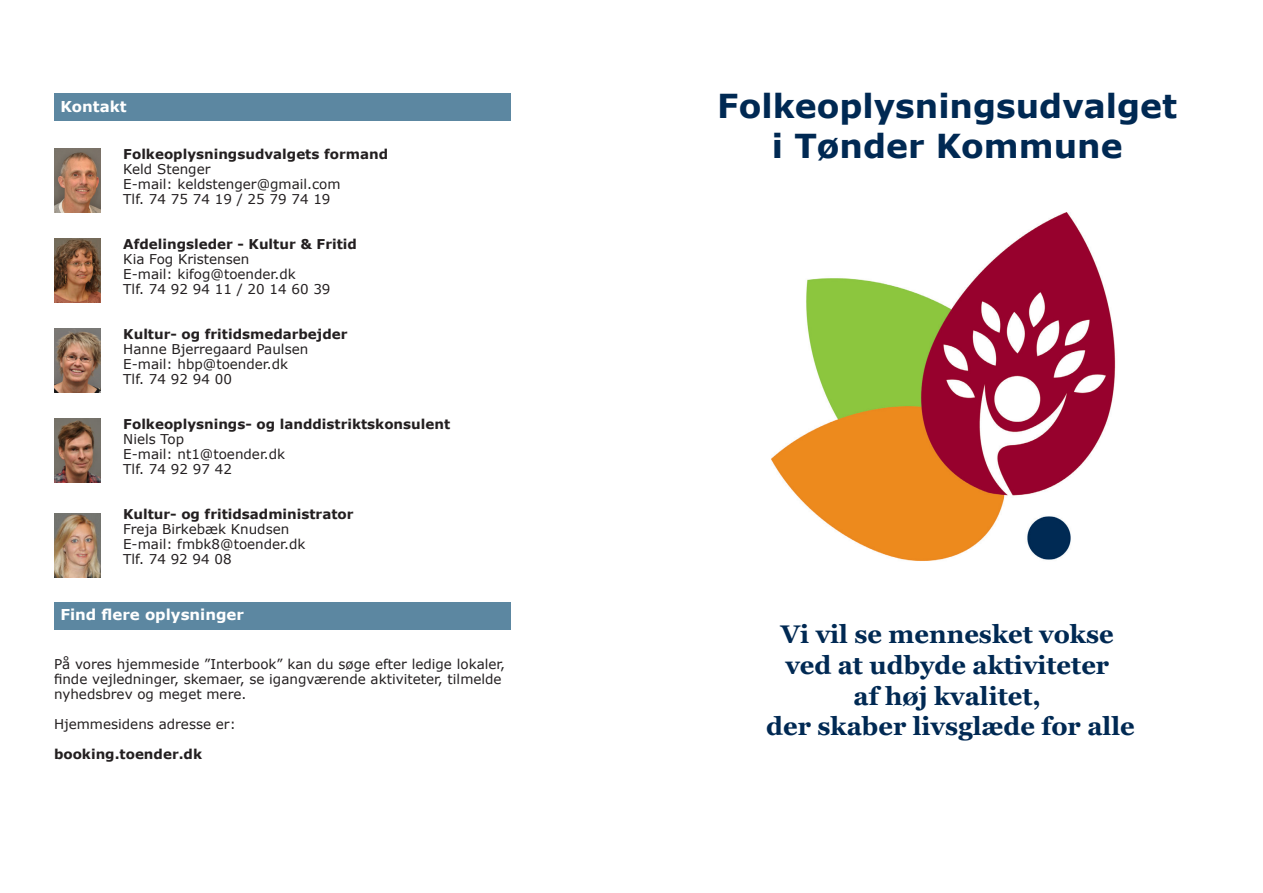
<style>
.page{position:relative;width:1263px;height:893px;background:#fff}
.page>*{position:absolute;margin:0;border:0;box-sizing:border-box;transform-origin:0 0}
.t1{font:700 33px "Verdana";color:#002953}
.t2{font:700 25.5px "Vani";color:#002953}
.t3{font:700 15px "Verdana";color:#fff}
.t4{font:13.5px/15px "Verdana";color:#231f20}
.t5{font:700 13.5px "Verdana";color:#231f20}
</style>
<div class="page">
<img style="left:54px;top:148px;width:47px;height:64px">
<div style="left:54px;top:93px;width:456px;height:28px;background:#5c87a1"></div>
<img style="left:54px;top:238px;width:47px;height:64px">
<img style="left:54px;top:419px;width:47px;height:64px">
<img style="left:54px;top:328px;width:47px;height:64px">
<div style="left:54px;top:602px;width:456px;height:28px;background:#5c87a1"></div>
<img style="left:54px;top:513px;width:47px;height:64px">
<img style="left:771px;top:212px;width:345px;height:349px">
<p class="t3" style="left:60px;top:96px;width:68px">Kontakt</p>
<p class="t5" style="left:123px;top:145px;width:266px">Folkeoplysningsudvalgets formand</p>
<p class="t4" style="left:123px;top:161px;width:89px">Keld Stenger</p>
<p class="t4" style="left:123px;top:176px;width:219px">E-mail: keldstenger@gmail.com</p>
<p class="t4" style="left:123px;top:191px;width:209px">Tlf. 74 75 74 19 / 25 79 74 19</p>
<p class="t5" style="left:123px;top:235px;width:235px">Afdelingsleder - Kultur &amp; Fritid</p>
<p class="t4" style="left:123px;top:251px;width:128px">Kia Fog Kristensen</p>
<p class="t4" style="left:123px;top:266px;width:174px">E-mail: kifog@toender.dk</p>
<p class="t4" style="left:123px;top:281px;width:209px">Tlf. 74 92 94 11 / 20 14 60 39</p>
<p class="t5" style="left:123px;top:325px;width:226px">Kultur- og fritidsmedarbejder</p>
<p class="t4" style="left:123px;top:341px;width:186px">Hanne Bjerregaard Paulsen</p>
<p class="t4" style="left:123px;top:356px;width:166px">E-mail: hbp@toender.dk</p>
<p class="t4" style="left:123px;top:371px;width:110px">Tlf. 74 92 94 00</p>
<p class="t5" style="left:123px;top:415px;width:328px">Folkeoplysnings- og landdistriktskonsulent</p>
<p class="t4" style="left:123px;top:431px;width:62px">Niels Top</p>
<p class="t4" style="left:123px;top:446px;width:163px">E-mail: nt1@toender.dk</p>
<p class="t4" style="left:123px;top:461px;width:110px">Tlf. 74 92 97 42</p>
<p class="t5" style="left:123px;top:505px;width:232px">Kultur- og fritidsadministrator</p>
<p class="t4" style="left:123px;top:521px;width:168px">Freja Birkebæk Knudsen</p>
<p class="t4" style="left:123px;top:536px;width:184px">E-mail: fmbk8@toender.dk</p>
<p class="t4" style="left:123px;top:551px;width:110px">Tlf. 74 92 94 08</p>
<p class="t3" style="left:60px;top:604px;width:185px">Find flere oplysninger</p>
<p class="t4" style="left:54px;top:656px;width:453px">På vores hjemmeside ”Interbook” kan du søge efter ledige lokaler, finde vejledninger, skemaer, se igangværende aktiviteter, tilmelde nyhedsbrev og meget mere.</p>
<p class="t4" style="left:54px;top:716px;width:183px">Hjemmesidens adresse er:</p>
<p class="t5" style="left:54px;top:745px;width:150px">booking.toender.dk</p>
<p class="t1" style="left:717px;top:83px;width:461px">Folkeoplysningsudvalget</p>
<p class="t1" style="left:772px;top:122px;width:352px">i Tønder Kommune</p>
<p class="t2" style="left:781px;top:620px;width:334px">Vi vil se mennesket vokse</p>
<p class="t2" style="left:785px;top:650px;width:325px">ved at udbyde aktiviteter</p>
<p class="t2" style="left:853px;top:681px;width:189px">af høj kvalitet,</p>
<p class="t2" style="left:766px;top:711px;width:370px">der skaber livsglæde for alle</p>
</div>
